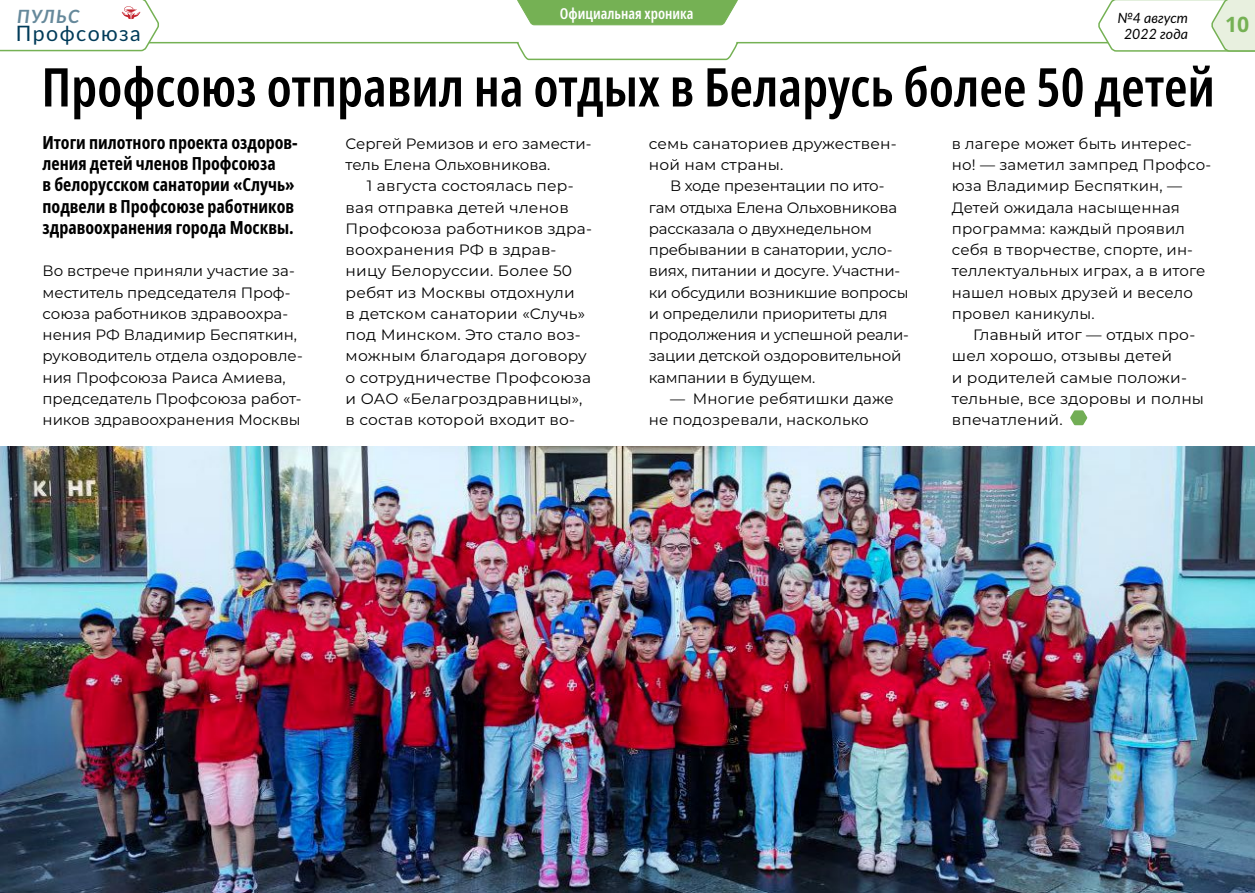
<style>
.page{position:relative;width:1255px;height:893px;background:#fff}
.page>*{position:absolute;margin:0;border:0;box-sizing:border-box;transform-origin:0 0}
.t1{font:600 extra-condensed 53.4px "Noto Sans";color:#000}
.t2{font:21.3px "Lato";letter-spacing:.07em;color:#003b59}
.t3{font:700 21.3px "Noto Sans";color:#75b154}
.t4{font:italic 700 18.3px "Lato";letter-spacing:.07em;color:#66899b}
.t5{font:700 extra-condensed 18px/21.3px "Noto Sans";color:#000}
.t6{font:15px/21.3px "Montserrat";color:#000}
.t7{font:600 extra-condensed 15px "Noto Sans";color:#fff}
.t8{font:italic 14.1px/15.3px "Lato";color:#000;text-align:center}
</style>
<div class="page">
<svg style="left:1070px;top:410px;width:17px;height:15px"></svg>
<img style="left:0;top:446px;width:1254px;height:447px">
<svg style="left:161px;top:41px;width:935px;height:20px"></svg>
<svg style="left:517px;top:0;width:221px;height:26px;background:#81b863"></svg>
<svg style="left:1096px;top:0;width:158px;height:52px"></svg>
<svg style="left:0;top:0;width:161px;height:52px"></svg>
<p class="t4" style="left:17px;top:3px;width:64px">ПУЛЬС</p>
<h2 class="t2" style="left:16px;top:18px;width:126px">Профсоюза</h2>
<p class="t7" style="left:560px;top:3px;width:135px">Официальная хроника</p>
<p class="t8" style="left:1117px;top:10px;width:72px">№4 август<br>2022 года</p>
<h2 class="t3" style="left:1225px;top:12px;width:26px">10</h2>
<h1 class="t1" style="left:42px;top:49px;width:1174px">Профсоюз отправил на отдых в Беларусь более 50 детей</h1>
<p class="t5" style="left:43px;top:132px;width:257px">Итоги пилотного проекта оздоров&shy;ления детей членов Профсоюза<br>в белорусском санатории «Случь» подвели в Профсоюзе работников здравоохранения города Москвы.</p>
<p class="t6" style="left:43px;top:260px;width:262px">Во встрече приняли участие за&shy;меститель председателя Проф&shy;союза работников здравоохра&shy;нения РФ Владимир Беспяткин, руководитель отдела оздоровле&shy;ния Профсоюза Раиса Амиева, председатель Профсоюза работ&shy;ников здравоохранения Москвы</p>
<p class="t6" style="left:345px;top:132px;width:247px">Сергей Ремизов и его замести&shy;тель Елена Ольховникова.</p>
<p class="t6" style="left:345px;top:175px;width:248px;text-indent:21px">1 августа состоялась пер&shy;вая отправка детей членов<br>Профсоюза работников здра&shy;воохранения РФ в здрав&shy;ницу Белоруссии. Более 50 ребят из Москвы отдохнули<br>в детском санатории «Случь» под Минском. Это стало воз&shy;можным благодаря договору о сотрудничестве Профсоюза и ОАО «Белагроздравницы», в состав которой входит во-</p>
<p class="t6" style="left:648px;top:132px;width:249px">семь санаториев дружествен&shy;ной нам страны.</p>
<p class="t6" style="left:648px;top:175px;width:262px;text-indent:21px">В ходе презентации по ито&shy;гам отдыха Елена Ольховникова рассказала о двухнедельном пребывании в санатории, усло&shy;виях, питании и досуге. Участни&shy;ки обсудили возникшие вопросы и определили приоритеты для продолжения и успешной реали&shy;зации детской оздоровительной кампании в будущем.</p>
<p class="t6" style="left:648px;top:387px;width:246px;text-indent:21px">— Многие ребятишки даже не подозревали, насколько</p>
<p class="t6" style="left:951px;top:132px;width:261px">в лагере может быть интерес&shy;но! — заметил зампред Профсо&shy;юза Владимир Беспяткин, —<br>Детей ожидала насыщенная программа: каждый проявил себя в творчестве, спорте, ин&shy;теллектуальных играх, а в итоге нашел новых друзей и весело провел каникулы.</p>
<p class="t6" style="left:951px;top:324px;width:254px;text-indent:21px">Главный итог — отдых про&shy;шел хорошо, отзывы детей<br>и родителей самые положи&shy;тельные, все здоровы и полны впечатлений.</p>
</div>
